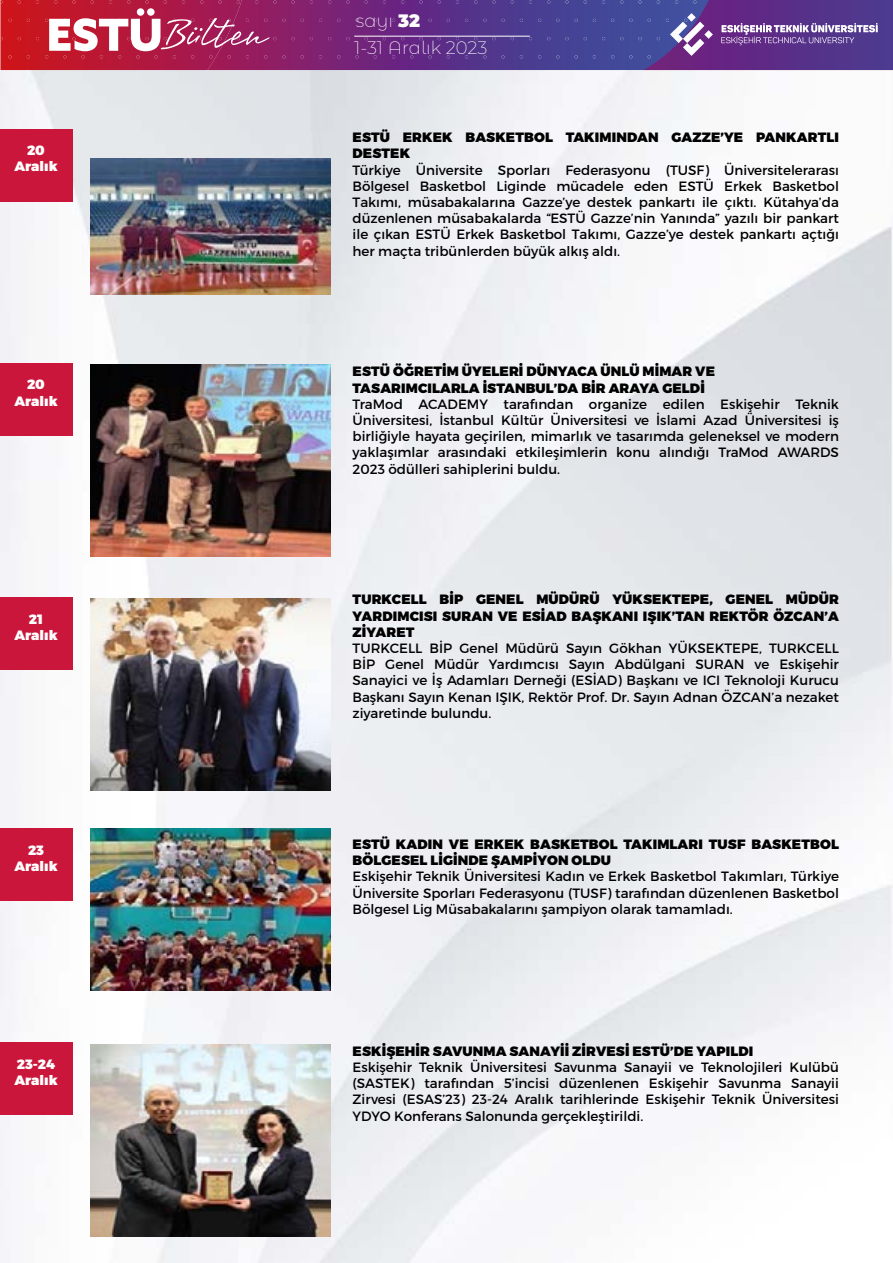
<style>
.page{position:relative;width:893px;height:1263px;background:#fff}
.page>*{position:absolute;margin:0;border:0;box-sizing:border-box;transform-origin:0 0}
.t1{font:200 18px/27.2px "Montserrat Alternates";color:#fff}
.t2{font:13.5px/16.2px "Montserrat";color:#000;text-align:justify}
.t3{font:900 13.5px/16.2px "Montserrat";letter-spacing:.01em;color:#000}
.t4{font:900 13.5px/16.2px "Montserrat";color:#fff;text-align:center}
.s1{font-weight:900}
</style>
<div class="page">
<img style="left:0;top:70px;width:893px;height:1193px">
<svg style="left:0;top:0;width:893px;height:70px;background:#7c3a7d"></svg>
<div style="left:0;top:129px;width:72px;height:72px;background:#ca163a"></div>
<img style="left:91px;top:158px;width:240px;height:137px">
<div style="left:0;top:363px;width:72px;height:72px;background:#ca163a"></div>
<img style="left:91px;top:365px;width:240px;height:192px">
<div style="left:0;top:597px;width:72px;height:72px;background:#ca163a"></div>
<img style="left:91px;top:599px;width:240px;height:192px">
<div style="left:0;top:828px;width:72px;height:72px;background:#ca163a"></div>
<img style="left:91px;top:828px;width:240px;height:163px">
<div style="left:0;top:1043px;width:72px;height:72px;background:#ca163a"></div>
<img style="left:91px;top:1044px;width:240px;height:192px">
<hr style="left:354px;top:36px;width:176px;height:1px;background:#fff">
<p class="t4" style="left:14px;top:143px;width:45px">20<br>Aralık</p>
<p class="t4" style="left:14px;top:377px;width:45px">20<br>Aralık</p>
<p class="t4" style="left:14px;top:611px;width:45px">21<br>Aralık</p>
<h1 class="t1" style="left:354px;top:6px;width:135px">sayı <span class="s1">32<br></span>1-31 Aralık 2023</h1>
<p class="t3" style="left:353px;top:130px;width:488px">ESTÜ ERKEK BASKETBOL TAKIMINDAN GAZZE’YE PANKARTLI<br>DESTEK</p>
<p class="t2" style="left:353px;top:162px;width:488px">Türkiye Üniversite Sporları Federasyonu (TUSF) Üniversitelerarası Bölgesel Basketbol Liginde mücadele eden ESTÜ Erkek Basketbol Takımı, müsabakalarına Gazze’ye destek pankartı ile çıktı. Kütahya’da düzenlenen müsabakalarda “ESTÜ Gazze’nin Yanında” yazılı bir pankart ile çıkan ESTÜ Erkek Basketbol Takımı, Gazze’ye destek pankartı açtığı her maçta tribünlerden büyük alkış aldı.</p>
<p class="t3" style="left:353px;top:364px;width:364px">ESTÜ ÖĞRETİM ÜYELERİ DÜNYACA ÜNLÜ MİMAR VE<br>TASARIMCILARLA İSTANBUL’DA BİR ARAYA GELDİ</p>
<p class="t2" style="left:353px;top:396px;width:488px">TraMod ACADEMY tarafından organize edilen Eskişehir Teknik Üniversitesi, İstanbul Kültür Üniversitesi ve İslami Azad Üniversitesi iş birliğiyle hayata geçirilen, mimarlık ve tasarımda geleneksel ve modern yaklaşımlar arasındaki etkileşimlerin konu alındığı TraMod AWARDS 2023 ödülleri sahiplerini buldu.</p>
<p class="t3" style="left:353px;top:592px;width:488px;text-align:justify">TURKCELL BİP GENEL MÜDÜRÜ YÜKSEKTEPE, GENEL MÜDÜR YARDIMCISI SURAN VE ESİAD BAŞKANI IŞIK’TAN REKTÖR ÖZCAN’A ZIYARET</p>
<p class="t2" style="left:353px;top:640px;width:488px">TURKCELL BİP Genel Müdürü Sayın Gökhan YÜKSEKTEPE, TURKCELL BİP Genel Müdür Yardımcısı Sayın Abdülgani SURAN ve Eskişehir Sanayici ve İş Adamları Derneği (ESİAD) Başkanı ve ICI Teknoloji Kurucu Başkanı Sayın Kenan IŞIK, Rektör Prof. Dr. Sayın Adnan ÖZCAN’a nezaket ziyaretinde bulundu.</p>
<p class="t4" style="left:14px;top:842px;width:45px">23<br>Aralık</p>
<p class="t3" style="left:353px;top:837px;width:488px">ESTÜ KADIN VE ERKEK BASKETBOL TAKIMLARI TUSF BASKETBOL<br>BÖLGESEL LİGİNDE ŞAMPİYON OLDU</p>
<p class="t2" style="left:353px;top:868px;width:488px">Eskişehir Teknik Üniversitesi Kadın ve Erkek Basketbol Takımları, Türkiye Üniversite Sporları Federasyonu (TUSF) tarafından düzenlenen Basketbol Bölgesel Lig Müsabakalarını şampiyon olarak tamamladı.</p>
<p class="t4" style="left:14px;top:1056px;width:45px;text-align:left">23-24<br>Aralık</p>
<p class="t3" style="left:353px;top:1043px;width:402px">ESKİŞEHİR SAVUNMA SANAYİİ ZİRVESİ ESTÜ’DE YAPILDI</p>
<p class="t2" style="left:353px;top:1059px;width:488px">Eskişehir Teknik Üniversitesi Savunma Sanayii ve Teknolojileri Kulübü (SASTEK) tarafından 5’incisi düzenlenen Eskişehir Savunma Sanayii Zirvesi (ESAS’23) 23-24 Aralık tarihlerinde Eskişehir Teknik Üniversitesi YDYO Konferans Salonunda gerçekleştirildi.</p>
</div>
